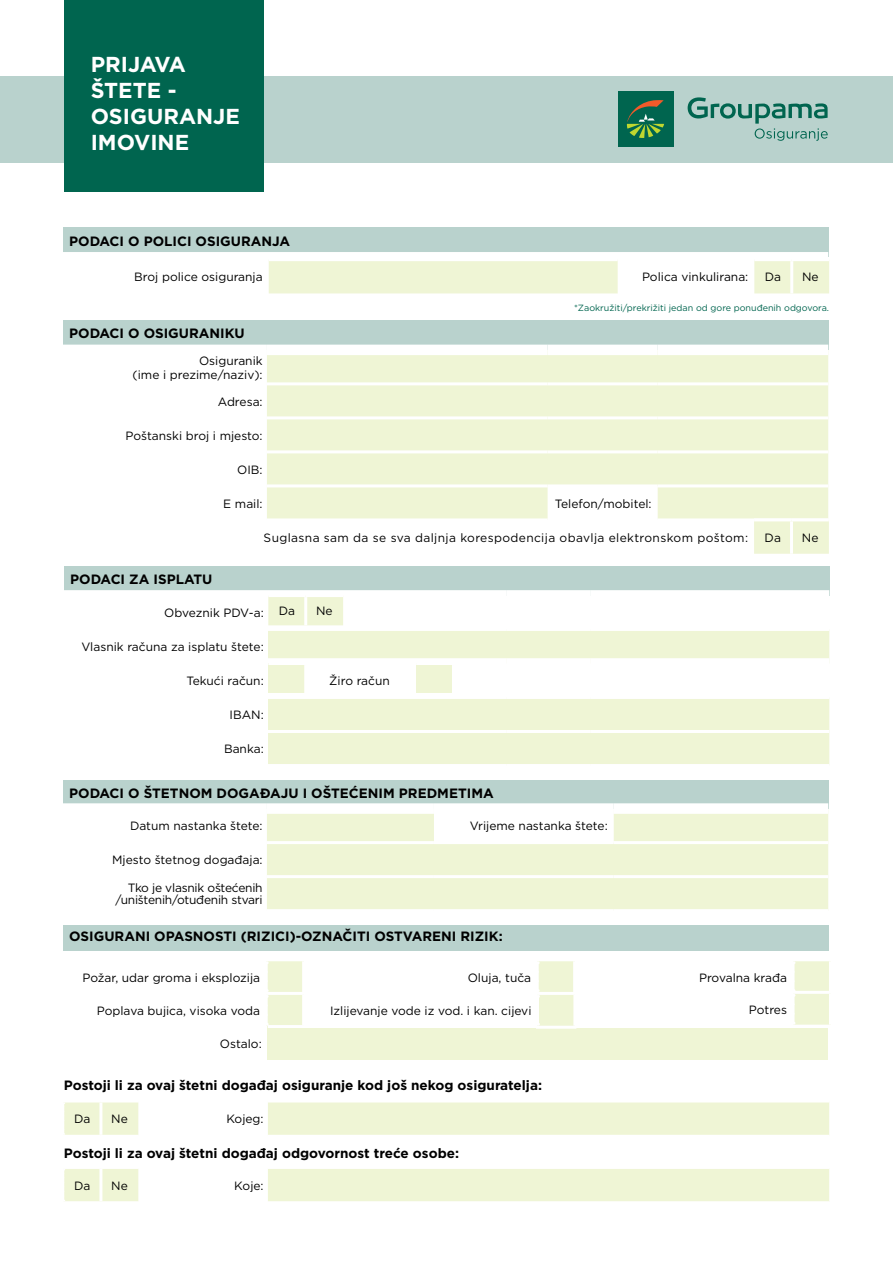
<style>
.page{position:relative;width:893px;height:1263px;background:#fff}
.page>*{position:absolute;margin:0;border:0;box-sizing:border-box;transform-origin:0 0}
.t1{font:700 21.6px/26px "Gotham";color:#fff}
.t2{font:700 13.5px "Gotham";color:#000}
.t3{font:12px/14.4px "Gotham";color:#000;text-align:right}
.t4{font:12px "Gotham";letter-spacing:.03em;color:#000}
.t5{font:12px/12px "Gotham";letter-spacing:-.02em;color:#000;text-align:right}
.t6{font:9px "Gotham";color:#00654f}
</style>
<div class="page">
<div style="left:63px;top:320px;width:765px;height:30px;background:#b9d2cd"></div>
<div style="left:267px;top:355px;width:561px;height:163px;background:#eff5d5"></div>
<hr style="left:267px;top:382px;width:281px;height:3px;background:#fff">
<hr style="left:548px;top:382px;width:110px;height:3px;background:#fff">
<hr style="left:658px;top:382px;width:170px;height:3px;background:#fff">
<hr style="left:267px;top:416px;width:281px;height:3px;background:#fff">
<hr style="left:548px;top:416px;width:110px;height:3px;background:#fff">
<hr style="left:658px;top:416px;width:170px;height:3px;background:#fff">
<hr style="left:267px;top:450px;width:281px;height:3px;background:#fff">
<hr style="left:548px;top:450px;width:110px;height:3px;background:#fff">
<hr style="left:658px;top:450px;width:170px;height:3px;background:#fff">
<hr style="left:267px;top:484px;width:281px;height:3px;background:#fff">
<hr style="left:548px;top:484px;width:110px;height:3px;background:#fff">
<hr style="left:658px;top:484px;width:170px;height:3px;background:#fff">
<div style="left:63px;top:345px;width:204px;height:10px;background:#fff"></div>
<div style="left:267px;top:345px;width:281px;height:10px;background:#fff"></div>
<div style="left:548px;top:345px;width:110px;height:10px;background:#fff"></div>
<div style="left:658px;top:345px;width:170px;height:10px;background:#fff"></div>
<div style="left:63px;top:227px;width:765px;height:30px;background:#b9d2cd"></div>
<div style="left:63px;top:252px;width:765px;height:10px;background:#fff"></div>
<div style="left:64px;top:566px;width:765px;height:29px;background:#b9d2cd"></div>
<svg style="left:268px;top:631px;width:561px;height:133px;fill:#eff5d5"></svg>
<hr style="left:268px;top:696px;width:238px;height:3px;background:#fff">
<hr style="left:506px;top:696px;width:84px;height:3px;background:#fff">
<hr style="left:590px;top:696px;width:239px;height:3px;background:#fff">
<hr style="left:268px;top:730px;width:238px;height:3px;background:#fff">
<hr style="left:506px;top:730px;width:84px;height:3px;background:#fff">
<hr style="left:590px;top:730px;width:239px;height:3px;background:#fff">
<div style="left:64px;top:590px;width:204px;height:11px;background:#fff"></div>
<div style="left:268px;top:590px;width:238px;height:11px;background:#fff"></div>
<div style="left:506px;top:590px;width:84px;height:11px;background:#fff"></div>
<div style="left:590px;top:590px;width:239px;height:11px;background:#fff"></div>
<div style="left:268px;top:658px;width:238px;height:11px;background:#fff"></div>
<div style="left:506px;top:658px;width:84px;height:11px;background:#fff"></div>
<div style="left:590px;top:658px;width:239px;height:11px;background:#fff"></div>
<div style="left:63px;top:780px;width:765px;height:28px;background:#b9d2cd"></div>
<svg style="left:267px;top:814px;width:561px;height:95px;fill:#eff5d5"></svg>
<hr style="left:267px;top:841px;width:167px;height:3px;background:#fff">
<hr style="left:434px;top:841px;width:180px;height:3px;background:#fff">
<hr style="left:614px;top:841px;width:214px;height:3px;background:#fff">
<hr style="left:267px;top:875px;width:167px;height:3px;background:#fff">
<hr style="left:434px;top:875px;width:180px;height:3px;background:#fff">
<hr style="left:614px;top:875px;width:214px;height:3px;background:#fff">
<div style="left:63px;top:803px;width:204px;height:11px;background:#fff"></div>
<div style="left:267px;top:803px;width:167px;height:11px;background:#fff"></div>
<div style="left:434px;top:803px;width:180px;height:11px;background:#fff"></div>
<div style="left:614px;top:803px;width:214px;height:11px;background:#fff"></div>
<div style="left:63px;top:925px;width:765px;height:25px;background:#b9d2cd"></div>
<div style="left:754px;top:521px;width:75px;height:33px;background:#eff5d5"></div>
<hr style="left:790px;top:521px;width:3px;height:33px;background:#fff">
<div style="left:266px;top:960px;width:38px;height:33px;background:#eff5d5"></div>
<hr style="left:265px;top:963px;width:3px;height:27px;background:#fff">
<hr style="left:265px;top:958px;width:40px;height:3px;background:#fff">
<svg style="left:266px;top:961px;width:2px;height:19px"></svg>
<hr style="left:302px;top:961px;width:3px;height:31px;background:#fff">
<div style="left:266px;top:993px;width:38px;height:34px;background:#eff5d5"></div>
<hr style="left:265px;top:996px;width:3px;height:28px;background:#fff">
<hr style="left:265px;top:992px;width:40px;height:3px;background:#fff">
<hr style="left:265px;top:1026px;width:40px;height:3px;background:#fff">
<svg style="left:266px;top:990px;width:2px;height:24px"></svg>
<hr style="left:302px;top:995px;width:3px;height:31px;background:#fff">
<div style="left:0;top:76px;width:893px;height:86px;background:#b9d2cd"></div>
<div style="left:64px;top:0;width:200px;height:191px;background:#00654f"></div>
<svg style="left:269px;top:261px;width:560px;height:32px"></svg>
<hr style="left:790px;top:261px;width:3px;height:32px;background:#fff">
<div style="left:268px;top:1026px;width:560px;height:34px;background:#eff5d5"></div>
<hr style="left:268px;top:1025px;width:560px;height:3px;background:#fff">
<div style="left:268px;top:597px;width:75px;height:28px;background:#eff5d5"></div>
<hr style="left:304px;top:597px;width:3px;height:28px;background:#fff">
<div style="left:268px;top:663px;width:38px;height:30px;background:#eff5d5"></div>
<hr style="left:268px;top:662px;width:39px;height:3px;background:#fff">
<hr style="left:304px;top:665px;width:3px;height:28px;background:#fff">
<div style="left:416px;top:663px;width:37px;height:30px;background:#eff5d5"></div>
<hr style="left:416px;top:662px;width:39px;height:3px;background:#fff">
<hr style="left:452px;top:665px;width:3px;height:28px;background:#fff">
<div style="left:537px;top:960px;width:38px;height:33px;background:#eff5d5"></div>
<hr style="left:536px;top:963px;width:3px;height:27px;background:#fff">
<hr style="left:536px;top:958px;width:40px;height:3px;background:#fff">
<svg style="left:537px;top:961px;width:2px;height:19px"></svg>
<hr style="left:573px;top:961px;width:3px;height:31px;background:#fff">
<div style="left:537px;top:993px;width:38px;height:34px;background:#eff5d5"></div>
<hr style="left:536px;top:996px;width:3px;height:28px;background:#fff">
<hr style="left:536px;top:992px;width:40px;height:3px;background:#fff">
<hr style="left:536px;top:1026px;width:40px;height:3px;background:#fff">
<hr style="left:573px;top:995px;width:3px;height:31px;background:#fff">
<div style="left:793px;top:960px;width:37px;height:33px;background:#eff5d5"></div>
<hr style="left:791px;top:963px;width:3px;height:27px;background:#fff">
<hr style="left:791px;top:958px;width:41px;height:3px;background:#fff">
<hr style="left:829px;top:961px;width:3px;height:31px;background:#fff">
<div style="left:793px;top:992px;width:37px;height:34px;background:#eff5d5"></div>
<hr style="left:791px;top:995px;width:3px;height:28px;background:#fff">
<hr style="left:791px;top:991px;width:41px;height:3px;background:#fff">
<hr style="left:791px;top:1025px;width:41px;height:3px;background:#fff">
<hr style="left:829px;top:994px;width:3px;height:31px;background:#fff">
<svg style="left:64px;top:1102px;width:765px;height:33px"></svg>
<hr style="left:99px;top:1102px;width:3px;height:33px;background:#fff">
<svg style="left:64px;top:1169px;width:765px;height:32px"></svg>
<hr style="left:99px;top:1169px;width:3px;height:32px;background:#fff">
<div style="left:618px;top:91px;width:56px;height:56px;background:#00654f"></div>
<svg style="left:627px;top:100px;width:37px;height:38px"></svg>
<svg style="left:688px;top:97px;width:140px;height:44px"></svg>
<h1 class="t1" style="left:91px;top:52px;width:151px">PRIJAVA<br>ŠTETE -<br>OSIGURANJE<br>IMOVINE</h1>
<p class="t2" style="left:69px;top:232px;width:222px">PODACI O POLICI OSIGURANJA</p>
<p class="t3" style="left:134px;top:270px;width:130px">Broj police osiguranja</p>
<p class="t3" style="left:642px;top:270px;width:108px">Polica vinkulirana:</p>
<p class="t3" style="left:765px;top:270px;width:18px">Da</p>
<p class="t3" style="left:802px;top:270px;width:18px">Ne</p>
<p class="t6" style="left:574px;top:302px;width:257px">*Zaokružiti/prekrižiti jedan od gore ponuđenih odgovora.</p>
<p class="t2" style="left:69px;top:325px;width:177px">PODACI O OSIGURANIKU</p>
<p class="t3" style="left:133px;top:353px;width:132px">Osiguranik<br>(ime i prezime/naziv):</p>
<p class="t3" style="left:218px;top:394px;width:46px">Adresa:</p>
<p class="t3" style="left:126px;top:428px;width:139px">Poštanski broj i mjesto:</p>
<p class="t3" style="left:237px;top:462px;width:27px">OIB:</p>
<p class="t3" style="left:223px;top:496px;width:41px">E mail:</p>
<p class="t3" style="left:555px;top:496px;width:98px">Telefon/mobitel:</p>
<p class="t4" style="left:264px;top:530px;width:486px">Suglasna sam da se sva daljnja korespodencija obavlja elektronskom poštom:</p>
<p class="t3" style="left:765px;top:530px;width:18px">Da</p>
<p class="t3" style="left:802px;top:530px;width:18px">Ne</p>
<p class="t2" style="left:70px;top:570px;width:144px">PODACI ZA ISPLATU</p>
<p class="t3" style="left:164px;top:605px;width:101px">Obveznik PDV-a:</p>
<p class="t3" style="left:81px;top:639px;width:184px">Vlasnik računa za isplatu štete:</p>
<p class="t3" style="left:186px;top:673px;width:79px">Tekući račun:</p>
<p class="t3" style="left:329px;top:673px;width:62px">Žiro račun</p>
<p class="t3" style="left:230px;top:708px;width:36px">IBAN:</p>
<p class="t3" style="left:224px;top:742px;width:41px">Banka:</p>
<p class="t2" style="left:69px;top:784px;width:426px">PODACI O ŠTETNOM DOGAĐAJU I OŠTEĆENIM PREDMETIMA</p>
<p class="t3" style="left:130px;top:819px;width:134px">Datum nastanka štete:</p>
<p class="t3" style="left:470px;top:819px;width:140px">Vrijeme nastanka štete:</p>
<p class="t3" style="left:112px;top:853px;width:152px">Mjesto štetnog događaja:</p>
<p class="t5" style="left:116px;top:882px;width:149px">Tko je vlasnik oštećenih /uništenih/otuđenih stvari</p>
<p class="t2" style="left:69px;top:928px;width:435px">OSIGURANI OPASNOSTI (RIZICI)-OZNAČITI OSTVARENI RIZIK:</p>
<p class="t3" style="left:279px;top:603px;width:18px">Da</p>
<p class="t3" style="left:316px;top:603px;width:18px">Ne</p>
<p class="t3" style="left:82px;top:970px;width:179px">Požar, udar groma i eksplozija</p>
<p class="t3" style="left:97px;top:1003px;width:165px">Poplava bujica, visoka voda</p>
<p class="t3" style="left:220px;top:1036px;width:43px">Ostalo:</p>
<p class="t3" style="left:468px;top:970px;width:65px">Oluja, tuča</p>
<p class="t3" style="left:330px;top:1003px;width:203px">Izlijevanje vode iz vod. i kan. cijevi</p>
<p class="t2" style="left:64px;top:1076px;width:480px">Postoji li za ovaj štetni događaj osiguranje kod još nekog osiguratelja:</p>
<p class="t3" style="left:74px;top:1112px;width:18px">Da</p>
<p class="t3" style="left:111px;top:1112px;width:18px">Ne</p>
<p class="t3" style="left:226px;top:1112px;width:39px">Kojeg:</p>
<p class="t2" style="left:64px;top:1144px;width:397px">Postoji li za ovaj štetni događaj odgovornost treće osobe:</p>
<p class="t3" style="left:74px;top:1178px;width:18px">Da</p>
<p class="t3" style="left:111px;top:1178px;width:18px">Ne</p>
<p class="t3" style="left:234px;top:1178px;width:31px">Koje:</p>
<p class="t3" style="left:699px;top:970px;width:90px">Provalna krađa</p>
<p class="t3" style="left:749px;top:1002px;width:40px">Potres</p>
</div>
